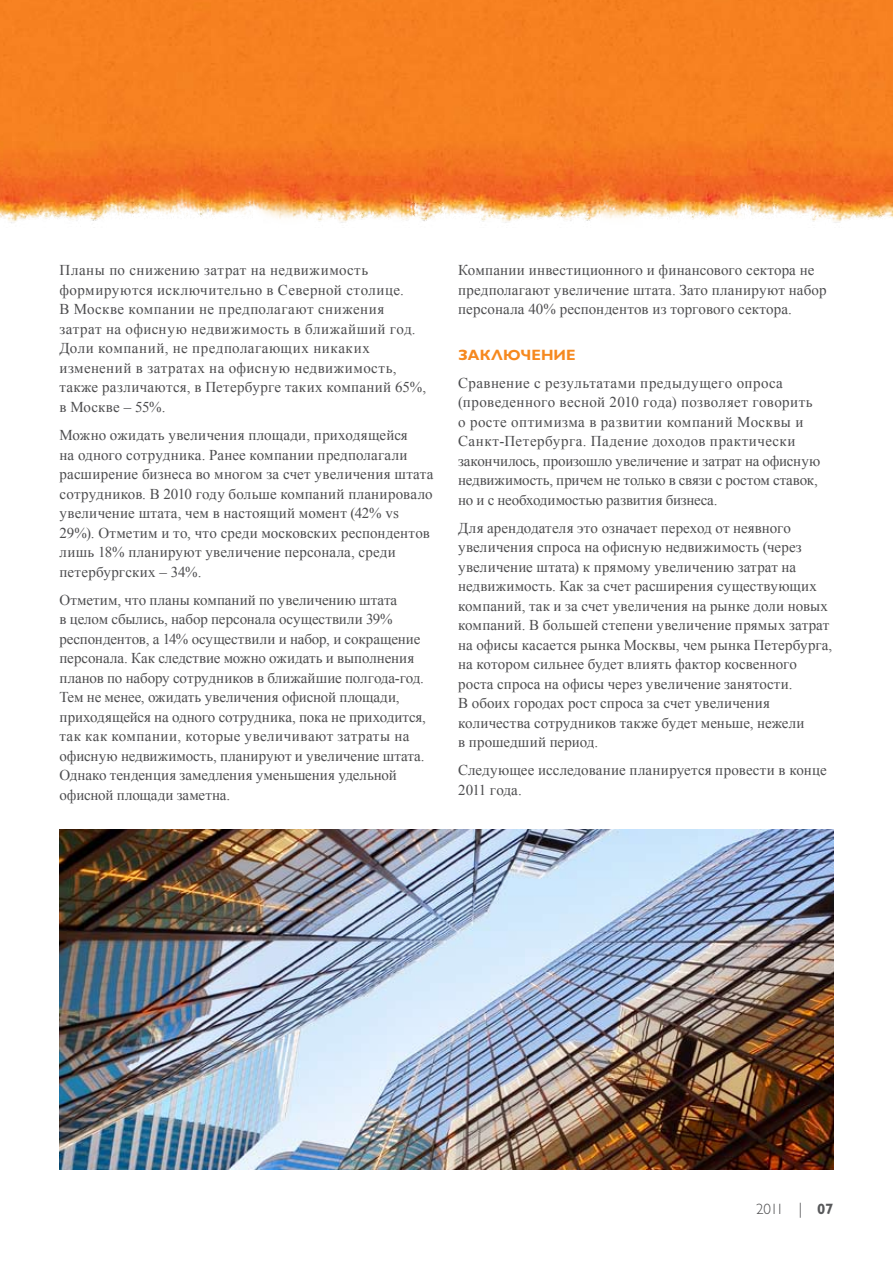
<style>
.page{position:relative;width:893px;height:1263px;background:#fff}
.page>*{position:absolute;margin:0;border:0;box-sizing:border-box;transform-origin:0 0}
.t1{font:15px/19.5px "Times New Roman";letter-spacing:.01em;color:#4d4d4f}
.t2{font:700 15px "Gill Sans Cyr";letter-spacing:.005em;color:#f6891f}
.t3{font:300 15px "Gill Sans Std";color:#4d4d4f}
.s1{font-weight:700;color:#58595b}
</style>
<div class="page">
<img style="left:0;top:0;width:893px;height:223px">
<img style="left:60px;top:829px;width:773px;height:340px">
<p class="t1" style="left:60px;top:260px;width:368px">Планы по снижению затрат на недвижимость формируются исключительно в Северной столице.<br>В Москве компании не предполагают снижения затрат на офисную недвижимость в ближайший год.<br>Доли компаний, не предполагающих никаких изменений в затратах на офисную недвижимость, также различаются, в Петербурге таких компаний 65%, в Москве – 55%.</p>
<p class="t1" style="left:60px;top:425px;width:375px">Можно ожидать увеличения площади, приходящейся<br>на одного сотрудника. Ранее компании предполагали расширение бизнеса во многом за счет увеличения штата сотрудников. В 2010 году больше компаний планировало увеличение штата, чем в настоящий момент (42% vs 29%). Отметим и то, что среди московских респондентов лишь 18% планируют увеличение персонала, среди петербургских – 34%.</p>
<p class="t1" style="left:60px;top:589px;width:368px">Отметим, что планы компаний по увеличению штата<br>в целом сбылись, набор персонала осуществили 39% респондентов, а 14% осуществили и набор, и сокращение персонала. Как следствие можно ожидать и выполнения планов по набору сотрудников в ближайшие полгода-год.<br>Тем не менее, ожидать увеличения офисной площади, приходящейся на одного сотрудника, пока не приходится, так как компании, которые увеличивают затраты на офисную недвижимость, планируют и увеличение штата.<br>Однако тенденция замедления уменьшения удельной офисной площади заметна.</p>
<p class="t1" style="left:458px;top:260px;width:370px">Компании инвестиционного и финансового сектора не предполагают увеличение штата. Зато планируют набор персонала 40% респондентов из торгового сектора.</p>
<p class="t2" style="left:458px;top:346px;width:119px">Заключение</p>
<p class="t1" style="left:458px;top:372px;width:364px">Сравнение с результатами предыдущего опроса (проведенного весной 2010 года) позволяет говорить о росте оптимизма в развитии компаний Москвы и Санкт-Петербурга. Падение доходов практически закончилось, произошло увеличение и затрат на офисную недвижимость, причем не только в связи с ростом ставок, но и с необходимостью развития бизнеса.</p>
<p class="t1" style="left:458px;top:517px;width:376px">Для арендодателя это означает переход от неявного увеличения спроса на офисную недвижимость (через увеличение штата) к прямому увеличению затрат на недвижимость. Как за счет расширения существующих компаний, так и за счет увеличения на рынке доли новых компаний. В большей степени увеличение прямых затрат на офисы касается рынка Москвы, чем рынка Петербурга, на котором сильнее будет влиять фактор косвенного роста спроса на офисы через увеличение занятости.<br>В обоих городах рост спроса за счет увеличения количества сотрудников также будет меньше, нежели<br>в прошедший период.</p>
<p class="t1" style="left:458px;top:760px;width:370px">Следующее исследование планируется провести в конце<br>2011 года.</p>
<p class="t3" style="left:756px;top:1200px;width:79px">2011 | <span class="s1">07</span></p>
</div>
